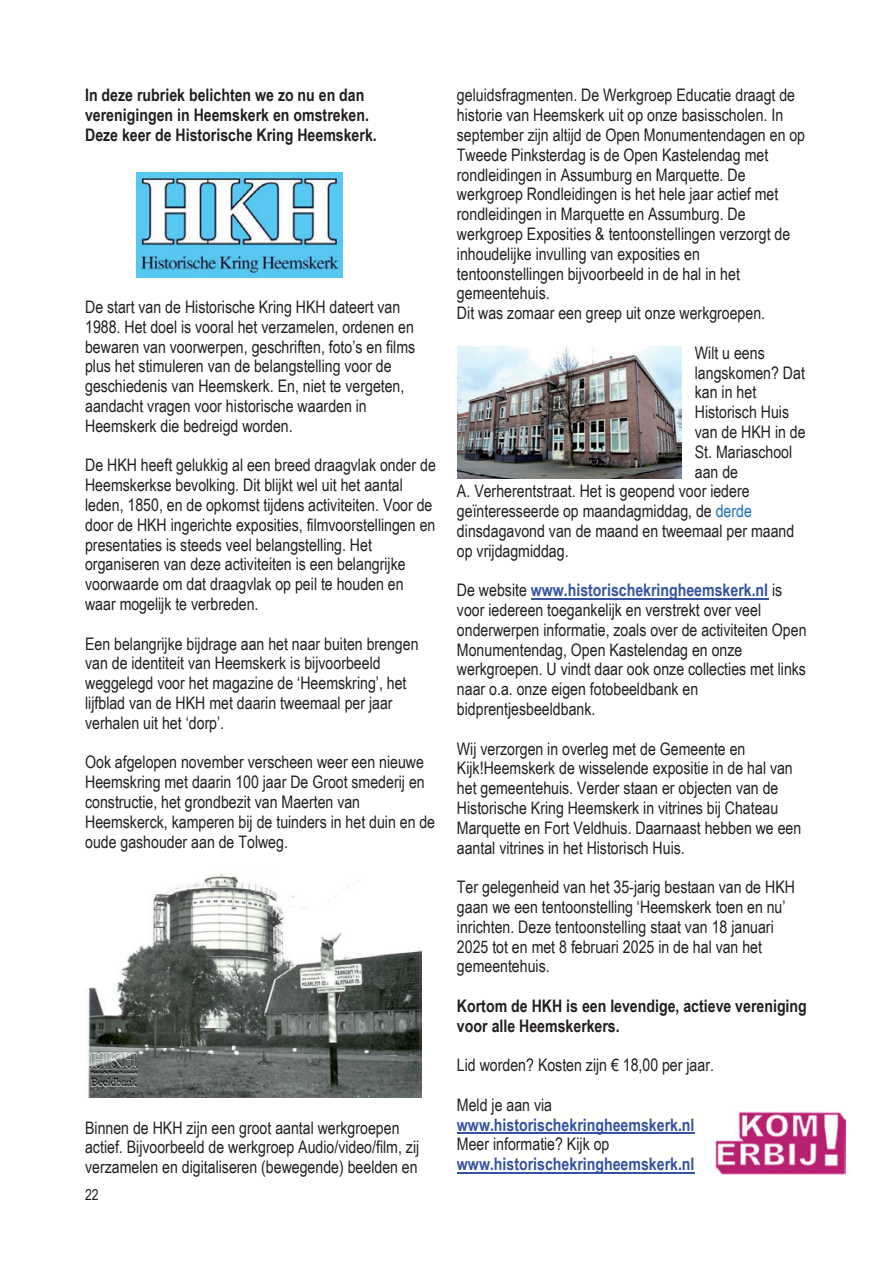
<style>
.page{position:relative;width:893px;height:1263px;background:#fff}
.page>*{position:absolute;margin:0;border:0;box-sizing:border-box;transform-origin:0 0}
.t1{font:17.25px/19.8px "Arial Narrow";color:#231f20}
.t2{font:700 17.25px/19.8px "Arial Narrow";color:#231f20}
.t3{font:700 17.25px "Arial Narrow";color:#3653a3}
.t4{font:15px "Arial Narrow";color:#231f20}
.s1{color:#1b71ba}
.s2{font-weight:700;color:#3653a3}
</style>
<div class="page">
<hr style="left:531px;top:598px;width:237px;height:1px;background:#3653a3">
<hr style="left:457px;top:1132px;width:237px;height:2px;background:#3653a3">
<hr style="left:457px;top:1172px;width:237px;height:1px;background:#3653a3">
<img style="left:715px;top:1111px;width:131px;height:63px">
<img style="left:137px;top:173px;width:205px;height:104px">
<img style="left:85px;top:874px;width:336px;height:223px">
<img style="left:457px;top:346px;width:224px;height:132px">
<p class="t2" style="left:85px;top:84px;width:293px">In deze rubriek belichten we zo nu en dan verenigingen in Heemskerk en omstreken.<br>Deze keer de Historische Kring Heemskerk.</p>
<p class="t1" style="left:85px;top:296px;width:332px">De start van de Historische Kring HKH dateert van 1988. Het doel is vooral het verzamelen, ordenen en bewaren van voorwerpen, geschriften, foto’s en films plus het stimuleren van de belangstelling voor de geschiedenis van Heemskerk. En, niet te vergeten, aandacht vragen voor historische waarden in Heemskerk die bedreigd worden.</p>
<p class="t1" style="left:85px;top:455px;width:352px">De HKH heeft gelukkig al een breed draagvlak onder de Heemskerkse bevolking. Dit blijkt wel uit het aantal leden, 1850, en de opkomst tijdens activiteiten. Voor de door de HKH ingerichte exposities, filmvoorstellingen en presentaties is steeds veel belangstelling. Het organiseren van deze activiteiten is een belangrijke voorwaarde om dat draagvlak op peil te houden en waar mogelijk te verbreden.</p>
<p class="t1" style="left:85px;top:633px;width:335px">Een belangrijke bijdrage aan het naar buiten brengen van de identiteit van Heemskerk is bijvoorbeeld weggelegd voor het magazine de ‘Heemskring’, het lijfblad van de HKH met daarin tweemaal per jaar verhalen uit het ‘dorp’.</p>
<p class="t1" style="left:85px;top:752px;width:352px">Ook afgelopen november verscheen weer een nieuwe Heemskring met daarin 100 jaar De Groot smederij en constructie, het grondbezit van Maerten van Heemskerck, kamperen bij de tuinders in het duin en de oude gashouder aan de Tolweg.</p>
<p class="t1" style="left:85px;top:1117px;width:336px">Binnen de HKH zijn een groot aantal werkgroepen actief. Bijvoorbeeld de werkgroep Audio/video/film, zij verzamelen en digitaliseren (bewegende) beelden en</p>
<p class="t4" style="left:85px;top:1183px;width:15px">22</p>
<p class="t1" style="left:457px;top:85px;width:350px">geluidsfragmenten. De Werkgroep Educatie draagt de historie van Heemskerk uit op onze basisscholen. In september zijn altijd de Open Monumentendagen en op Tweede Pinksterdag is de Open Kastelendag met rondleidingen in Assumburg en Marquette. De werkgroep Rondleidingen is het hele jaar actief met rondleidingen in Marquette en Assumburg. De werkgroep Exposities &amp; tentoonstellingen verzorgt de inhoudelijke invulling van exposities en tentoonstellingen bijvoorbeeld in de hal in het gemeentehuis.<br>Dit was zomaar een greep uit onze werkgroepen.</p>
<p class="t1" style="left:695px;top:342px;width:71px">Wilt u eens</p>
<p class="t1" style="left:695px;top:362px;width:112px">langskomen? Dat</p>
<p class="t1" style="left:695px;top:382px;width:63px">kan in het</p>
<p class="t1" style="left:695px;top:401px;width:96px">Historisch Huis</p>
<p class="t1" style="left:695px;top:421px;width:112px">van de HKH in de</p>
<p class="t1" style="left:695px;top:441px;width:99px">St. Mariaschool</p>
<p class="t1" style="left:695px;top:461px;width:45px">aan de</p>
<p class="t1" style="left:457px;top:481px;width:294px">A. Verherentstraat. Het is geopend voor iedere</p>
<p class="t1" style="left:457px;top:500px;width:296px">geïnteresseerde op maandagmiddag, de <span class="s1">derde</span></p>
<p class="t1" style="left:457px;top:520px;width:339px">dinsdagavond van de maand en tweemaal per maand</p>
<p class="t1" style="left:457px;top:540px;width:113px">op vrijdagmiddag.</p>
<p class="t1" style="left:457px;top:580px;width:351px">De website <span class="s2">www.historischekringheemskerk.nl</span> is voor iedereen toegankelijk en verstrekt over veel onderwerpen informatie, zoals over de activiteiten Open Monumentendag, Open Kastelendag en onze werkgroepen. U vindt daar ook onze collecties met links naar o.a. onze eigen fotobeeldbank en bidprentjesbeeldbank.</p>
<p class="t1" style="left:457px;top:738px;width:346px">Wij verzorgen in overleg met de Gemeente en Kijk!Heemskerk de wisselende expositie in de hal van het gemeentehuis. Verder staan er objecten van de Historische Kring Heemskerk in vitrines bij Chateau Marquette en Fort Veldhuis. Daarnaast hebben we een aantal vitrines in het Historisch Huis.</p>
<p class="t1" style="left:457px;top:876px;width:340px">Ter gelegenheid van het 35-jarig bestaan van de HKH gaan we een tentoonstelling ‘Heemskerk toen en nu’ inrichten. Deze tentoonstelling staat van 18 januari 2025 tot en met 8 februari 2025 in de hal van het gemeentehuis.</p>
<p class="t2" style="left:457px;top:995px;width:351px">Kortom de HKH is een levendige, actieve vereniging voor alle Heemskerkers.</p>
<p class="t1" style="left:457px;top:1055px;width:259px">Lid worden? Kosten zijn € 18,00 per jaar.</p>
<p class="t1" style="left:457px;top:1094px;width:97px">Meld je aan via</p>
<p class="t3" style="left:457px;top:1111px;width:239px">www.historischekringheemskerk.nl</p>
<p class="t1" style="left:457px;top:1134px;width:154px">Meer informatie? Kijk op</p>
<p class="t3" style="left:457px;top:1151px;width:239px">www.historischekringheemskerk.nl</p>
</div>
